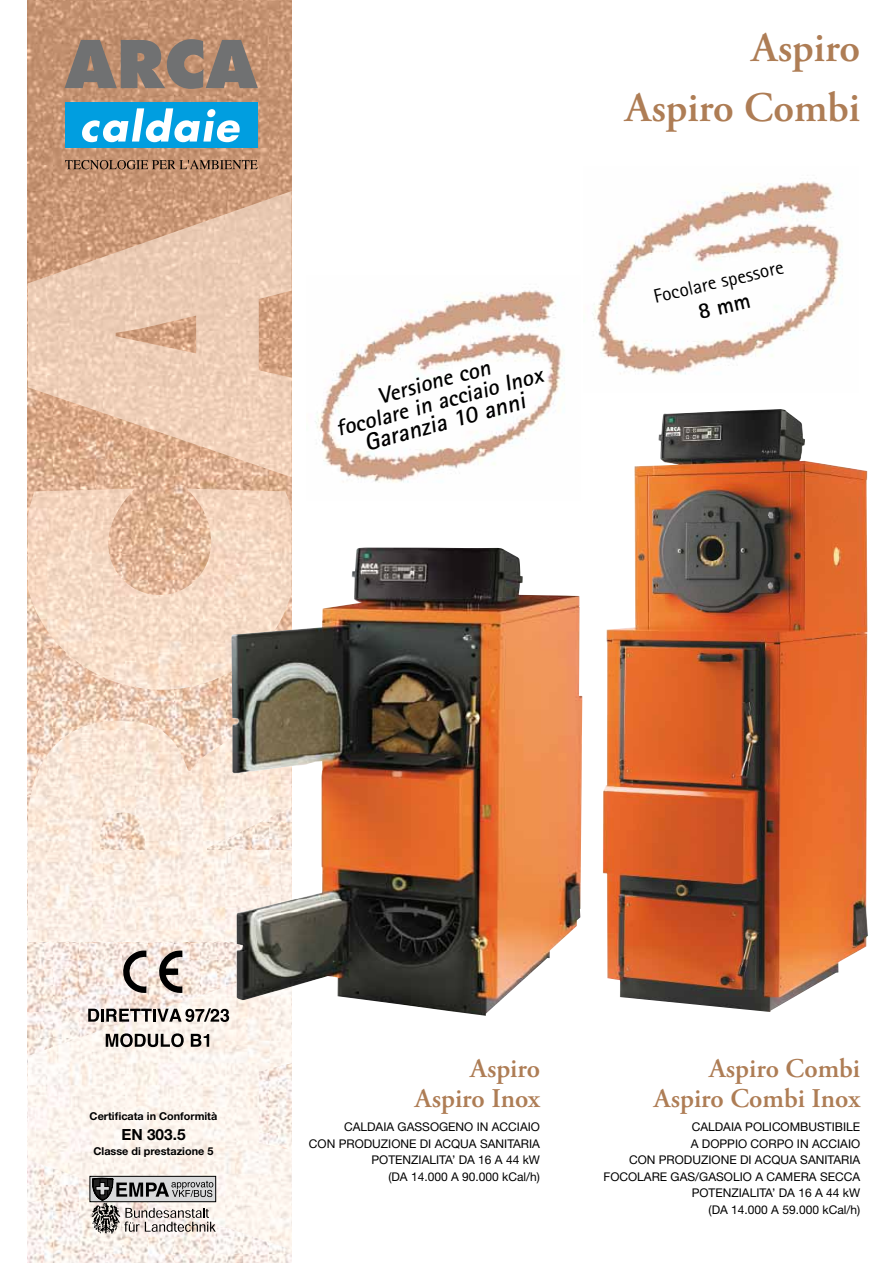
<style>
.page{position:relative;width:893px;height:1263px;background:#fff}
.page>*{position:absolute;margin:0;border:0;box-sizing:border-box;transform-origin:0 0}
.t1{font:600 42px/60px "Adobe Garamond Pro";color:#ae7d55;text-align:right}
.t2{font:600 27px/30px "Adobe Garamond Pro";color:#ae7d55;text-align:right}
.t3{font:700 24px "Rotis Sans Serif";color:#000}
.t4{font:700 22.5px/21px "Rotis Sans Serif";color:#000;text-align:center}
.t5{font:19.5px "Rotis Sans Serif";color:#000}
.t6{font:700 15.3px "Helvetica Neue LT Std";color:#000}
.t7{font:12px/16.5px "Helvetica Neue LT Std";color:#000;text-align:right}
.t8{font:700 10.8px "Helvetica Neue LT Std";color:#000}
</style>
<div class="page">
<img style="left:28px;top:0;width:264px;height:1262px">
<img style="left:28px;top:191px;width:264px;height:1059px">
<div style="left:65px;top:102px;width:193px;height:45px;background:#009ee0"></div>
<svg style="left:65px;top:39px;width:193px;height:50px;background:#8e7d71"></svg>
<svg style="left:82px;top:108px;width:158px;height:34px"></svg>
<svg style="left:65px;top:160px;width:193px;height:9px;background:#906d55"></svg>
<img style="left:315px;top:290px;width:250px;height:193px">
<img style="left:592px;top:181px;width:250px;height:194px">
<img style="left:231px;top:548px;width:351px;height:468px">
<img style="left:603px;top:409px;width:265px;height:603px">
<svg style="left:122px;top:950px;width:24px;height:44px"></svg>
<svg style="left:158px;top:950px;width:24px;height:44px"></svg>
<svg style="left:88px;top:1008px;width:141px;height:14px"></svg>
<svg style="left:106px;top:1033px;width:78px;height:14px"></svg>
<svg style="left:191px;top:1034px;width:18px;height:13px"></svg>
<img style="left:91px;top:1202px;width:31px;height:33px">
<svg style="left:124px;top:1208px;width:92px;height:24px"></svg>
<div style="left:89px;top:1176px;width:127px;height:26px;border:1px solid #000"></div>
<svg style="left:92px;top:1178px;width:121px;height:23px;background:#929393"></svg>
<svg style="left:698px;top:297px;width:52px;height:22px"></svg>
<h3 class="t4" style="left:328px;top:398px;width:215px;rotate:-15deg">Versione con<br>focolare in acciaio Inox</h3>
<h3 class="t3" style="left:361px;top:428px;width:167px;rotate:-15deg">Garanzia 10 anni</h3>
<h1 class="t1" style="left:625px;top:18px;width:237px">Aspiro<br>Aspiro Combi</h1>
<h3 class="t5" style="left:651px;top:285px;width:134px;rotate:-13deg">Focolare spessore</h3>
<p class="t8" style="left:90px;top:1109px;width:129px">Certificata in Conformità</p>
<p class="t6" style="left:121px;top:1125px;width:66px">EN 303.5</p>
<p class="t8" style="left:94px;top:1144px;width:121px">Classe di prestazione 5</p>
<h2 class="t2" style="left:415px;top:1053px;width:127px">Aspiro<br>Aspiro Inox</h2>
<p class="t7" style="left:309px;top:1118px;width:233px">CALDAIA GASSOGENO IN ACCIAIO<br>CON PRODUZIONE DI ACQUA SANITARIA<br>POTENZIALITA’ DA 16 A 44 kW<br>(DA 14.000 A 90.000 kCal/h)</p>
<h2 class="t2" style="left:654px;top:1053px;width:208px">Aspiro Combi<br>Aspiro Combi Inox</h2>
<p class="t7" style="left:603px;top:1118px;width:258px">CALDAIA POLICOMBUSTIBILE<br>A DOPPIO CORPO IN ACCIAIO<br>CON PRODUZIONE DI ACQUA SANITARIA<br>FOCOLARE GAS/GASOLIO A CAMERA SECCA<br>POTENZIALITA’ DA 16 A 44 kW<br>(DA 14.000 A 59.000 kCal/h)</p>
</div>
